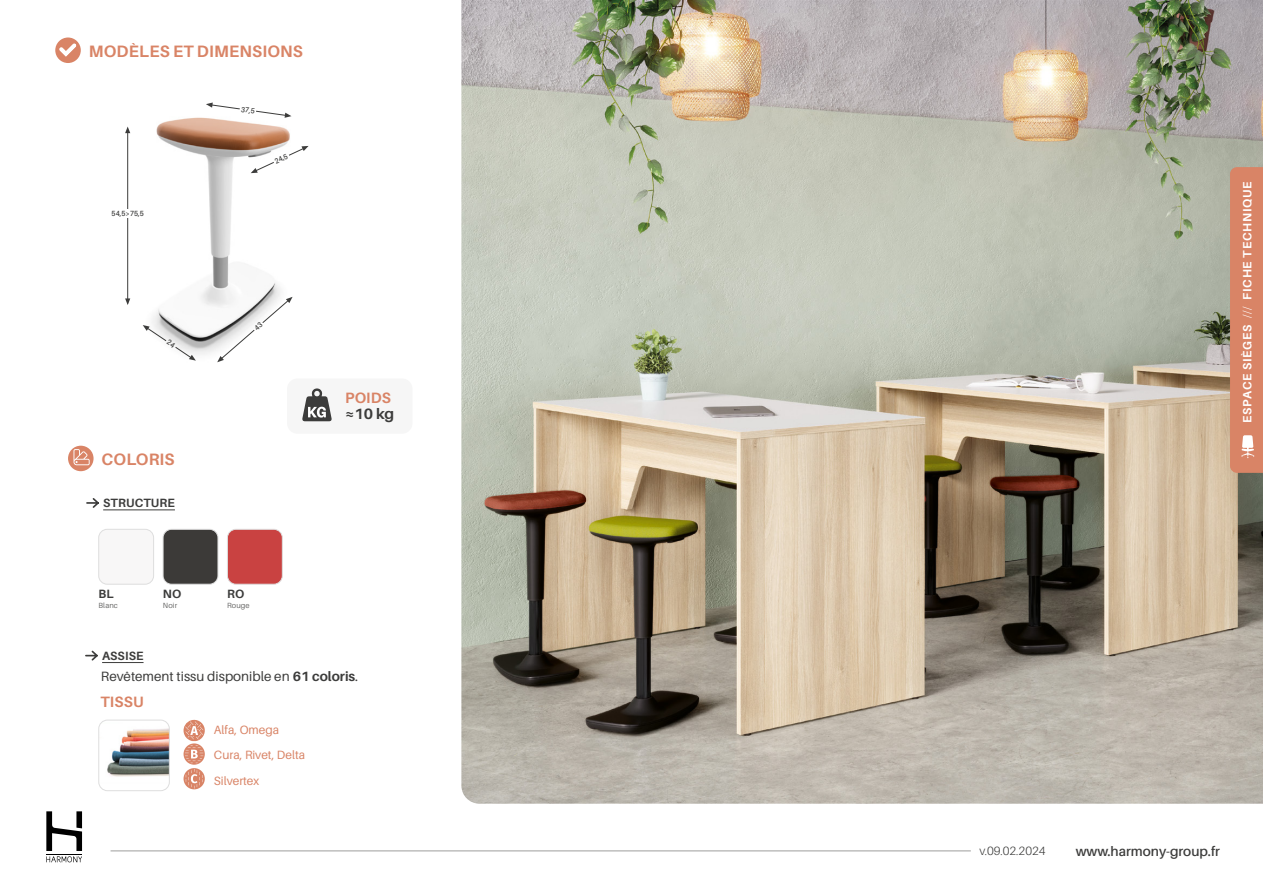
<style>
.page{position:relative;width:1263px;height:893px;background:#fff}
.page>*{position:absolute;margin:0;border:0;box-sizing:border-box;transform-origin:0 0}
.t1{font:700 16.5px "Aileron";letter-spacing:.01em;color:#d98466}
.t2{font:700 15px "Aileron";letter-spacing:.01em;color:#d98466}
.t3{font:700 15px "Aileron";color:#3c3c3b}
.t4{font:13.5px "Aileron";color:#3c3c3b}
.t5{font:600 13.5px "Aileron";color:#3c3c3b}
.t6{font:12px "Aileron";color:#d98466}
.t7{font:700 12px "Aileron";letter-spacing:.06em;color:#fff}
.t8{font:700 12px "Aileron";letter-spacing:.01em;color:#3c3c3b}
.t9{font:300 12px "Aileron";color:#3c3c3b}
.t10{font:600 7.5px "Aileron";color:#3c3c3b;scale:.9 1}
.t11{font:7.5px "Aileron";letter-spacing:.01em;color:#6b6b6a}
.s1{font-weight:700}
.s2{font-weight:300}
</style>
<div class="page">
<svg style="left:46px;top:811px;width:36px;height:51px"></svg>
<hr style="left:111px;top:851px;width:860px;height:1px;background:#9d9d9c">
<svg style="left:68px;top:446px;width:26px;height:25px"></svg>
<svg style="left:74px;top:449px;width:16px;height:16px"></svg>
<hr style="left:102px;top:662px;width:42px;height:1px;background:#3c3c3b">
<svg style="left:85px;top:650px;width:13px;height:11px"></svg>
<div style="left:55px;top:38px;width:26px;height:25px;background:#d98466;border-radius:50%"></div>
<svg style="left:59px;top:43px;width:17px;height:14px"></svg>
<hr style="left:103px;top:510px;width:72px;height:1px;background:#3c3c3b">
<svg style="left:86px;top:498px;width:13px;height:10px"></svg>
<div style="left:99px;top:529px;width:55px;height:55px;background:#f8f7f7;border-radius:9px"></div>
<div style="left:99px;top:529px;width:55px;height:55px;border:1px solid #dedede;border-radius:9px"></div>
<div style="left:163px;top:529px;width:55px;height:55px;background:#3c3a38;border-radius:9px"></div>
<div style="left:163px;top:529px;width:55px;height:55px;border:1px solid #dedede;border-radius:9px"></div>
<div style="left:227px;top:529px;width:55px;height:55px;background:#c94241;border-radius:9px"></div>
<div style="left:227px;top:529px;width:55px;height:55px;border:1px solid #dedede;border-radius:9px"></div>
<img style="left:125px;top:102px;width:167px;height:253px">
<svg style="left:125px;top:127px;width:5px;height:6px"></svg>
<svg style="left:125px;top:298px;width:5px;height:7px"></svg>
<hr style="left:127px;top:132px;width:1px;height:171px;background:#3c3c3b">
<div style="left:110px;top:209px;width:35px;height:8px;background:#fff"></div>
<svg style="left:251px;top:146px;width:58px;height:27px"></svg>
<svg style="left:206px;top:103px;width:85px;height:15px"></svg>
<img style="left:461px;top:0;width:802px;height:804px">
<div style="left:287px;top:378px;width:125px;height:56px;background:#f6f6f6;border-radius:10px"></div>
<svg style="left:302px;top:388px;width:30px;height:33px"></svg>
<svg style="left:183px;top:719px;width:22px;height:70px"></svg>
<img style="left:99px;top:720px;width:69px;height:71px">
<div style="left:99px;top:720px;width:71px;height:71px;border:1px solid #dedede;border-radius:9px"></div>
<div style="left:1230px;top:167px;width:33px;height:306px;background:#d98466"></div>
<svg style="left:143px;top:325px;width:53px;height:36px"></svg>
<svg style="left:217px;top:297px;width:76px;height:65px"></svg>
<p class="t1" style="left:89px;top:42px;width:215px">MODÈLES ET DIMENSIONS</p>
<p class="t10" style="left:112px;top:209px;width:37px">54,5&gt;75,5</p>
<p class="t10" style="left:242px;top:105px;width:17px;rotate:8deg">37,5</p>
<p class="t10" style="left:273px;top:158px;width:17px;rotate:-25deg">24,5</p>
<p class="t1" style="left:102px;top:450px;width:74px">COLORIS</p>
<p class="t8" style="left:103px;top:496px;width:73px">STRUCTURE</p>
<p class="t8" style="left:99px;top:587px;width:17px">BL</p>
<p class="t11" style="left:99px;top:602px;width:21px">Blanc</p>
<p class="t8" style="left:163px;top:587px;width:20px">NO</p>
<p class="t11" style="left:163px;top:602px;width:16px">Noir</p>
<p class="t8" style="left:227px;top:587px;width:19px">RO</p>
<p class="t11" style="left:227px;top:602px;width:24px">Rouge</p>
<p class="t2" style="left:345px;top:390px;width:47px">POIDS</p>
<p class="t3" style="left:345px;top:406px;width:51px">≈10 kg</p>
<p class="t8" style="left:102px;top:649px;width:43px">ASSISE</p>
<p class="t2" style="left:100px;top:693px;width:45px">TISSU</p>
<p class="t4" style="left:101px;top:669px;width:259px">Revêtement tissu disponible en <span class="s1">61 coloris</span>.</p>
<p class="t6" style="left:214px;top:723px;width:67px">Alfa, Omega</p>
<p class="t6" style="left:214px;top:749px;width:93px">Cura, Rivet, Delta</p>
<p class="t6" style="left:214px;top:774px;width:47px">Silvertex</p>
<p class="t7" style="left:1240px;top:423px;width:242px;rotate:-90deg">ESPACE SIÈGES <span class="s2">///</span> FICHE TECHNIQUE</p>
<p class="t9" style="left:979px;top:844px;width:68px">v.09.02.2024</p>
<p class="t5" style="left:1076px;top:843px;width:146px">www.harmony-group.fr</p>
</div>
